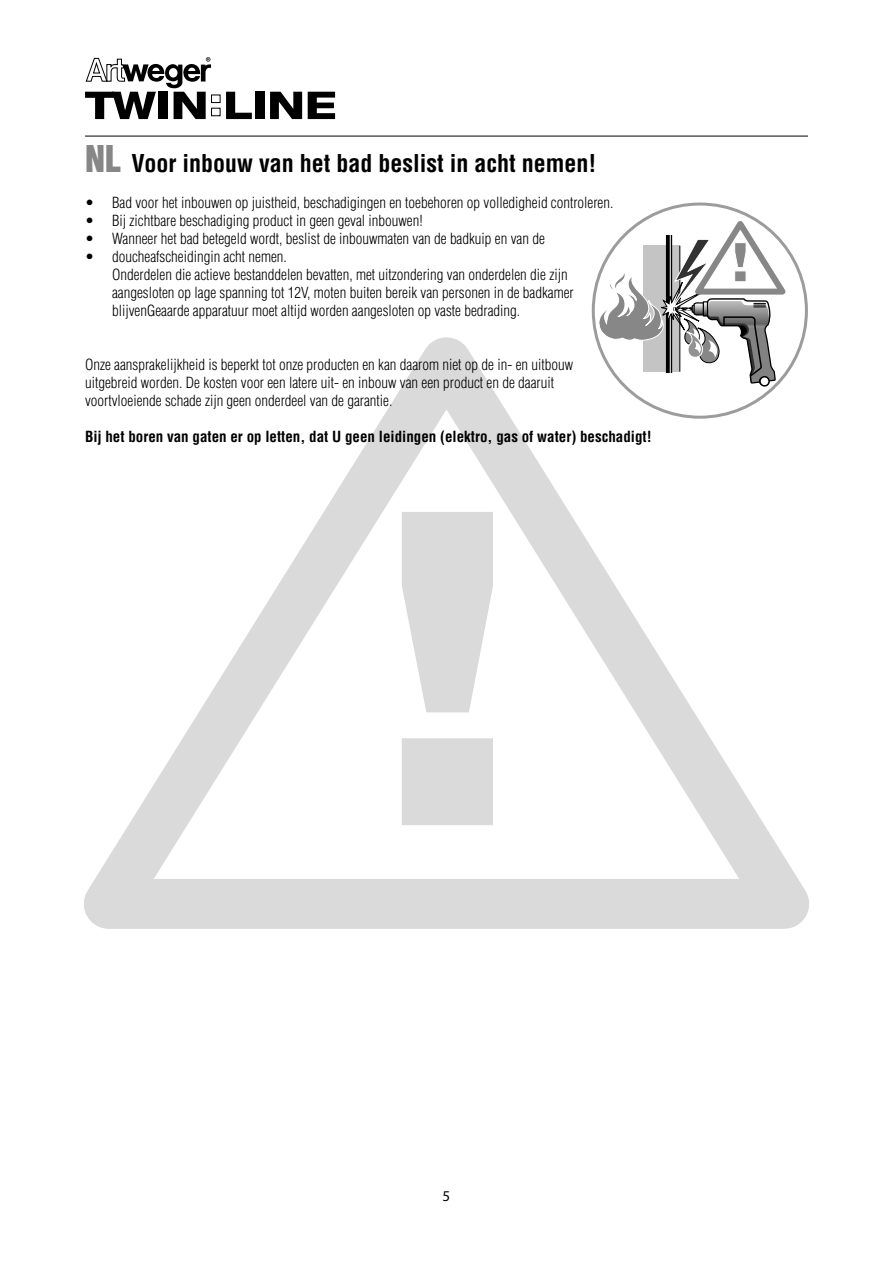
<style>
.page{position:relative;width:893px;height:1263px;background:#fff}
.page>*{position:absolute;margin:0;border:0;box-sizing:border-box;transform-origin:0 0}
.t1{font:700 condensed 24px "Helvetica LT Std";color:#000}
.t2{font:300 condensed 15px/18px "Helvetica LT Std";color:#000}
.t3{font:700 condensed 15px "Helvetica LT Std";color:#000}
.t4{font:15px "Myriad Pro";color:#000}
.s1{font-weight:900;font-size:36px;color:#878787}
</style>
<div class="page">
<hr style="left:85px;top:136px;width:723px;height:1px;background:#000">
<div style="left:255px;top:92px;width:9px;height:27px;background:#000"></div>
<svg style="left:270px;top:92px;width:32px;height:27px"></svg>
<svg style="left:308px;top:92px;width:27px;height:27px"></svg>
<svg style="left:85px;top:57px;width:167px;height:62px"></svg>
<svg style="left:84px;top:268px;width:725px;height:661px"></svg>
<svg style="left:402px;top:512px;width:91px;height:313px"></svg>
<svg style="left:593px;top:204px;width:213px;height:213px"></svg>
<svg style="left:598px;top:213px;width:193px;height:191px"></svg>
<div style="left:760px;top:377px;width:9px;height:9px;background:#fff;border-radius:50%"></div>
<div style="left:759px;top:376px;width:11px;height:11px;border:2px solid #000;border-radius:50%"></div>
<p class="t1" style="left:85px;top:148px;width:513px"><span class="s1">NL</span> Voor inbouw van het bad beslist in acht nemen!</p>
<p class="t2" style="left:85px;top:193px;width:530px">• Bad voor het inbouwen op juistheid, beschadigingen en toebehoren op volledigheid controleren.</p>
<p class="t2" style="left:85px;top:211px;width:339px">• Bij zichtbare beschadiging product in geen geval inbouwen!</p>
<p class="t2" style="left:85px;top:229px;width:461px">• Wanneer het bad betegeld wordt, beslist de inbouwmaten van de badkuip en van de</p>
<p class="t2" style="left:112px;top:247px;width:463px;text-indent:-27px">• doucheafscheidingin acht nemen.<br>Onderdelen die actieve bestanddelen bevatten, met uitzondering van onderdelen die zijn aangesloten op lage spanning tot 12V, moten buiten bereik van personen in de badkamer blijvenGeaarde apparatuur moet altijd worden aangesloten op vaste bedrading.</p>
<p class="t2" style="left:85px;top:355px;width:490px">Onze aansprakelijkheid is beperkt tot onze producten en kan daarom niet op de in- en uitbouw uitgebreid worden. De kosten voor een latere uit- en inbouw van een product en de daaruit voortvloeiende schade zijn geen onderdeel van de garantie.</p>
<p class="t3" style="left:85px;top:427px;width:568px">Bij het boren van gaten er op letten, dat U geen leidingen (elektro, gas of water) beschadigt!</p>
<p class="t4" style="left:443px;top:1188px;width:9px">5</p>
</div>
